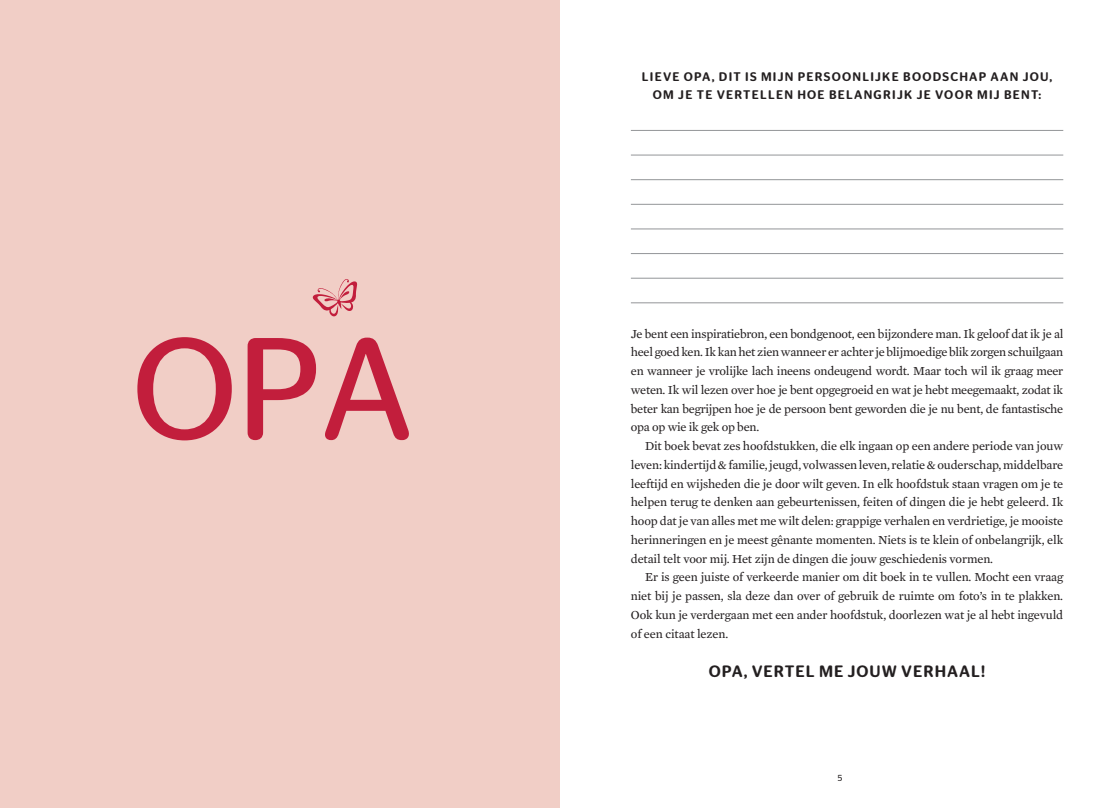
<style>
.page{position:relative;width:1120px;height:808px;background:#fff}
.page>*{position:absolute;margin:0;border:0;box-sizing:border-box;transform-origin:0 0}
.t1{font:145px "Stag Sans Round";color:#c21e3c}
.t2{font:500 16.5px "Stag Sans Round";letter-spacing:.06em;color:#231f20}
.t3{font:12.5px/18.8px "Mercury Text G2";letter-spacing:-.01em;color:#231f20;text-align:justify}
.t4{font:500 12.5px/17.5px "Stag Sans Round";letter-spacing:.1em;color:#231f20;text-align:center}
.t5{font:8.75px "Stag Sans Round";color:#231f20}
</style>
<div class="page">
<div style="left:0;top:0;width:560px;height:808px;background:#f1cec6"></div>
<svg style="left:312px;top:279px;width:45px;height:38px"></svg>
<hr style="left:631px;top:253px;width:432px;height:1px;background:#939598">
<hr style="left:631px;top:155px;width:432px;height:1px;background:#939598">
<hr style="left:631px;top:303px;width:432px;height:1px;background:#939598">
<hr style="left:631px;top:204px;width:432px;height:1px;background:#939598">
<hr style="left:631px;top:278px;width:432px;height:1px;background:#939598">
<hr style="left:631px;top:179px;width:432px;height:1px;background:#939598">
<hr style="left:631px;top:130px;width:432px;height:1px;background:#939598">
<hr style="left:631px;top:229px;width:432px;height:1px;background:#939598">
<h1 class="t1" style="left:132px;top:306px;width:283px">OPA</h1>
<p class="t4" style="left:642px;top:68px;width:412px">LIEVE OPA, DIT IS MIJN PERSOONLIJKE BOODSCHAP AAN JOU,<br>OM JE TE VERTELLEN HOE BELANGRIJK JE VOOR MIJ BENT:</p>
<p class="t3" style="left:631px;top:323px;width:434px">Je bent een inspiratiebron, een bondgenoot, een bijzondere man. Ik geloof dat ik je al heel goed ken. Ik kan het zien wanneer er achter je blijmoedige blik zorgen schuilgaan en wanneer je vrolijke lach ineens ondeugend wordt. Maar toch wil ik graag meer weten. Ik wil lezen over hoe je bent opgegroeid en wat je hebt meegemaakt, zodat ik beter kan begrijpen hoe je de persoon bent geworden die je nu bent, de fantastische opa op wie ik gek op ben.</p>
<p class="t3" style="left:631px;top:436px;width:434px;text-indent:14px">Dit boek bevat zes hoofdstukken, die elk ingaan op een andere periode van jouw leven: kindertijd &amp; familie, jeugd, volwassen leven, relatie &amp; ouderschap, middelbare leeftijd en wijsheden die je door wilt geven. In elk hoofdstuk staan vragen om je te helpen terug te denken aan gebeurtenissen, feiten of dingen die je hebt geleerd. Ik hoop dat je van alles met me wilt delen: grappige verhalen en verdrietige, je mooiste herinneringen en je meest gênante momenten. Niets is te klein of onbelangrijk, elk detail telt voor mij. Het zijn de dingen die jouw geschiedenis vormen.</p>
<p class="t3" style="left:631px;top:567px;width:434px;text-indent:14px">Er is geen juiste of verkeerde manier om dit boek in te vullen. Mocht een vraag niet bij je passen, sla deze dan over of gebruik de ruimte om foto’s in te plakken.<br>Ook kun je verdergaan met een ander hoofdstuk, doorlezen wat je al hebt ingevuld of een citaat lezen.</p>
<h2 class="t2" style="left:709px;top:662px;width:278px">OPA, VERTEL ME JOUW VERHAAL!</h2>
<p class="t5" style="left:837px;top:773px;width:6px">5</p>
</div>
